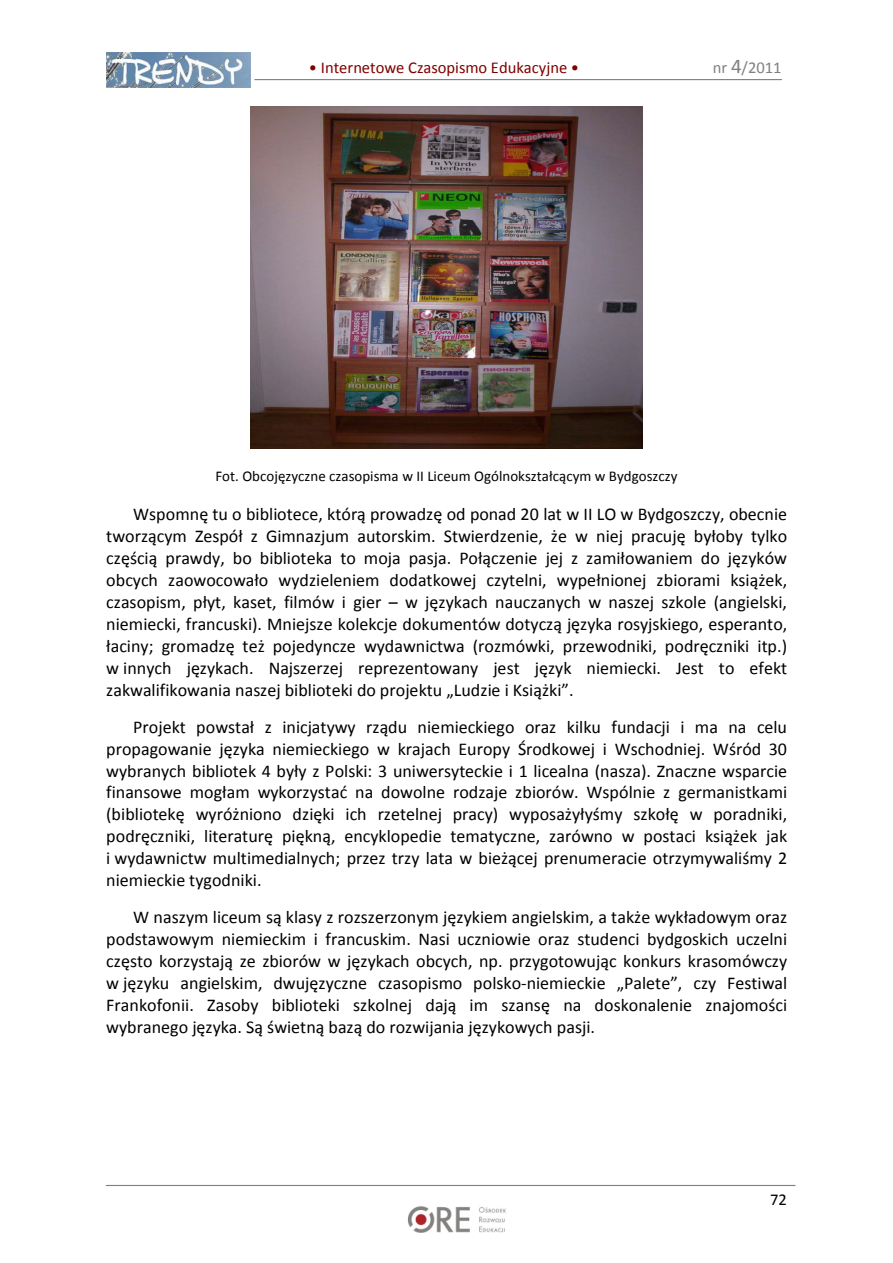
<style>
.page{position:relative;width:893px;height:1263px;background:#fff}
.page>*{position:absolute;margin:0;border:0;box-sizing:border-box;transform-origin:0 0}
.t1{font:18px/21.9px "Calibri";color:#000;text-align:justify}
.t2{font:16.5px "Calibri";color:#800000}
.t3{font:16.5px "Calibri";letter-spacing:-.005em;color:#808080}
.t4{font:16.5px "Calibri";color:#000}
.t5{font:15px "Calibri";letter-spacing:.005em;color:#000}
.s1{font-size:21px}
</style>
<div class="page">
<img style="left:407px;top:1206px;width:99px;height:27px">
<img style="left:106px;top:52px;width:144px;height:35px">
<hr style="left:255px;top:79px;width:526px;height:1px;background:#808080">
<hr style="left:106px;top:1185px;width:689px;height:1px;background:#808080">
<img style="left:251px;top:106px;width:391px;height:342px">
<p class="t2" style="left:309px;top:61px;width:272px">• Internetowe Czasopismo Edukacyjne •</p>
<p class="t3" style="left:712px;top:61px;width:70px">nr <span class="s1">4</span>/2011</p>
<p class="t5" style="left:215px;top:470px;width:463px">Fot. Obcojęzyczne czasopisma w II Liceum Ogólnokształcącym w Bydgoszczy</p>
<p class="t1" style="left:106px;top:504px;width:682px;text-indent:27px">Wspomnę tu o bibliotece, którą prowadzę od ponad 20 lat w II LO w Bydgoszczy, obecnie tworzącym Zespół z Gimnazjum autorskim. Stwierdzenie, że w niej pracuję byłoby tylko częścią prawdy, bo biblioteka to moja pasja. Połączenie jej z zamiłowaniem do języków obcych zaowocowało wydzieleniem dodatkowej czytelni, wypełnionej zbiorami książek, czasopism, płyt, kaset, filmów i gier – w językach nauczanych w naszej szkole (angielski, niemiecki, francuski). Mniejsze kolekcje dokumentów dotyczą języka rosyjskiego, esperanto, łaciny; gromadzę też pojedyncze wydawnictwa (rozmówki, przewodniki, podręczniki itp.) w innych językach. Najszerzej reprezentowany jest język niemiecki. Jest to efekt zakwalifikowania naszej biblioteki do projektu „Ludzie i Książki”.</p>
<p class="t1" style="left:106px;top:717px;width:682px;text-indent:27px">Projekt powstał z inicjatywy rządu niemieckiego oraz kilku fundacji i ma na celu propagowanie języka niemieckiego w krajach Europy Środkowej i Wschodniej. Wśród 30 wybranych bibliotek 4 były z Polski: 3 uniwersyteckie i 1 licealna (nasza). Znaczne wsparcie finansowe mogłam wykorzystać na dowolne rodzaje zbiorów. Wspólnie z germanistkami (bibliotekę wyróżniono dzięki ich rzetelnej pracy) wyposażyłyśmy szkołę w poradniki, podręczniki, literaturę piękną, encyklopedie tematyczne, zarówno w postaci książek jak i wydawnictw multimedialnych; przez trzy lata w bieżącej prenumeracie otrzymywaliśmy 2 niemieckie tygodniki.</p>
<p class="t1" style="left:106px;top:907px;width:682px;text-indent:27px">W naszym liceum są klasy z rozszerzonym językiem angielskim, a także wykładowym oraz podstawowym niemieckim i francuskim. Nasi uczniowie oraz studenci bydgoskich uczelni często korzystają ze zbiorów w językach obcych, np. przygotowując konkurs krasomówczy w języku angielskim, dwujęzyczne czasopismo polsko-niemieckie „Palete”, czy Festiwal Frankofonii. Zasoby biblioteki szkolnej dają im szansę na doskonalenie znajomości wybranego języka. Są świetną bazą do rozwijania językowych pasji.</p>
<p class="t4" style="left:770px;top:1193px;width:18px">72</p>
</div>
